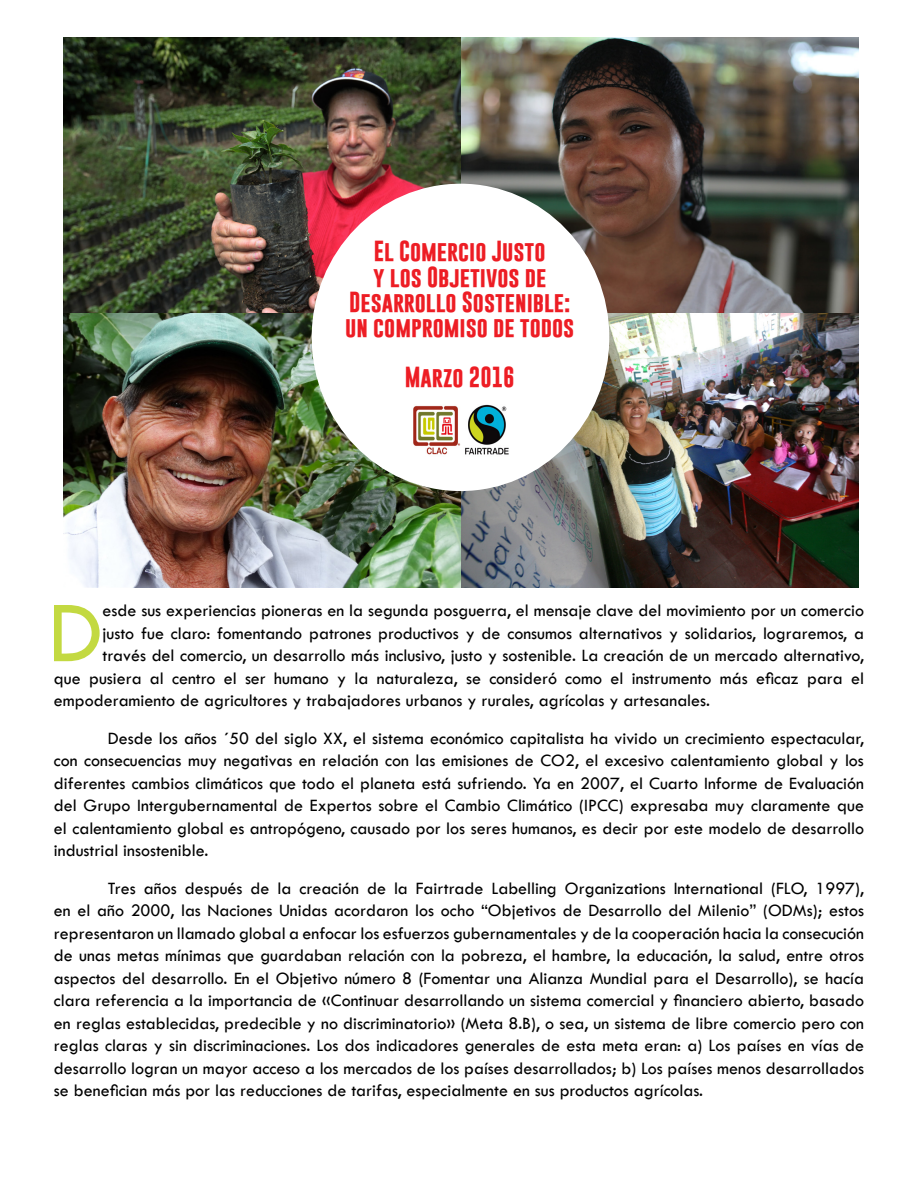
<style>
.page{position:relative;width:918px;height:1188px;background:#fff}
.page>*{position:absolute;margin:0;border:0;box-sizing:border-box;transform-origin:0 0}
.t1{font:90.3px "Tw Cen";color:#c3d941}
.t2{font:700 21px/25.2px "Gobold";color:#ed1d24;text-align:center}
.t3{font:18px/22.5px "Tw Cen";color:#000;text-align:justify}
</style>
<div class="page">
<img style="left:63px;top:37px;width:796px;height:551px">
<div style="left:315px;top:187px;width:291px;height:300px;background:#fff;border-radius:50%"></div>
<div style="left:312px;top:184px;width:297px;height:307px;border:8px solid #fff;border-radius:50%"></div>
<img style="left:413px;top:405px;width:96px;height:50px">
<p class="t2" style="left:345px;top:239px;width:231px">El Comercio Justo<br>y los Objetivos de<br>Desarrollo Sostenible: un compromiso de todos</p>
<p class="t2" style="left:405px;top:365px;width:112px">Marzo 2016</p>
<h1 class="t1" style="left:48px;top:578px;width:56px">D</h1>
<p class="t3" style="left:103px;top:599px;width:763px">esde sus experiencias pioneras en la segunda posguerra, el mensaje clave del movimiento por un comercio</p>
<p class="t3" style="left:103px;top:622px;width:763px">justo fue claro: fomentando patrones productivos y de consumos alternativos y solidarios, lograremos, a</p>
<p class="t3" style="left:103px;top:644px;width:763px">través del comercio, un desarrollo más inclusivo, justo y sostenible. La creación de un mercado alternativo,</p>
<p class="t3" style="left:54px;top:667px;width:811px">que pusiera al centro el ser humano y la naturaleza, se consideró como el instrumento más eficaz para el</p>
<p class="t3" style="left:54px;top:689px;width:657px">empoderamiento de agricultores y trabajadores urbanos y rurales, agrícolas y artesanales.</p>
<p class="t3" style="left:54px;top:727px;width:812px;text-indent:54px">Desde los años ´50 del siglo XX, el sistema económico capitalista ha vivido un crecimiento espectacular, con consecuencias muy negativas en relación con las emisiones de CO2, el excesivo calentamiento global y los diferentes cambios climáticos que todo el planeta está sufriendo. Ya en 2007, el Cuarto Informe de Evaluación del Grupo Intergubernamental de Expertos sobre el Cambio Climático (IPCC) expresaba muy claramente que el calentamiento global es antropógeno, causado por los seres humanos, es decir por este modelo de desarrollo industrial insostenible.</p>
<p class="t3" style="left:54px;top:877px;width:812px;text-indent:54px">Tres años después de la creación de la Fairtrade Labelling Organizations International (FLO, 1997), en el año 2000, las Naciones Unidas acordaron los ocho “Objetivos de Desarrollo del Milenio” (ODMs); estos representaron un llamado global a enfocar los esfuerzos gubernamentales y de la cooperación hacia la consecución de unas metas mínimas que guardaban relación con la pobreza, el hambre, la educación, la salud, entre otros aspectos del desarrollo. En el Objetivo número 8 (Fomentar una Alianza Mundial para el Desarrollo), se hacía clara referencia a la importancia de «Continuar desarrollando un sistema comercial y financiero abierto, basado en reglas establecidas, predecible y no discriminatorio» (Meta 8.B), o sea, un sistema de libre comercio pero con reglas claras y sin discriminaciones. Los dos indicadores generales de esta meta eran: a) Los países en vías de desarrollo logran un mayor acceso a los mercados de los países desarrollados; b) Los países menos desarrollados se benefician más por las reducciones de tarifas, especialmente en sus productos agrícolas.</p>
</div>
